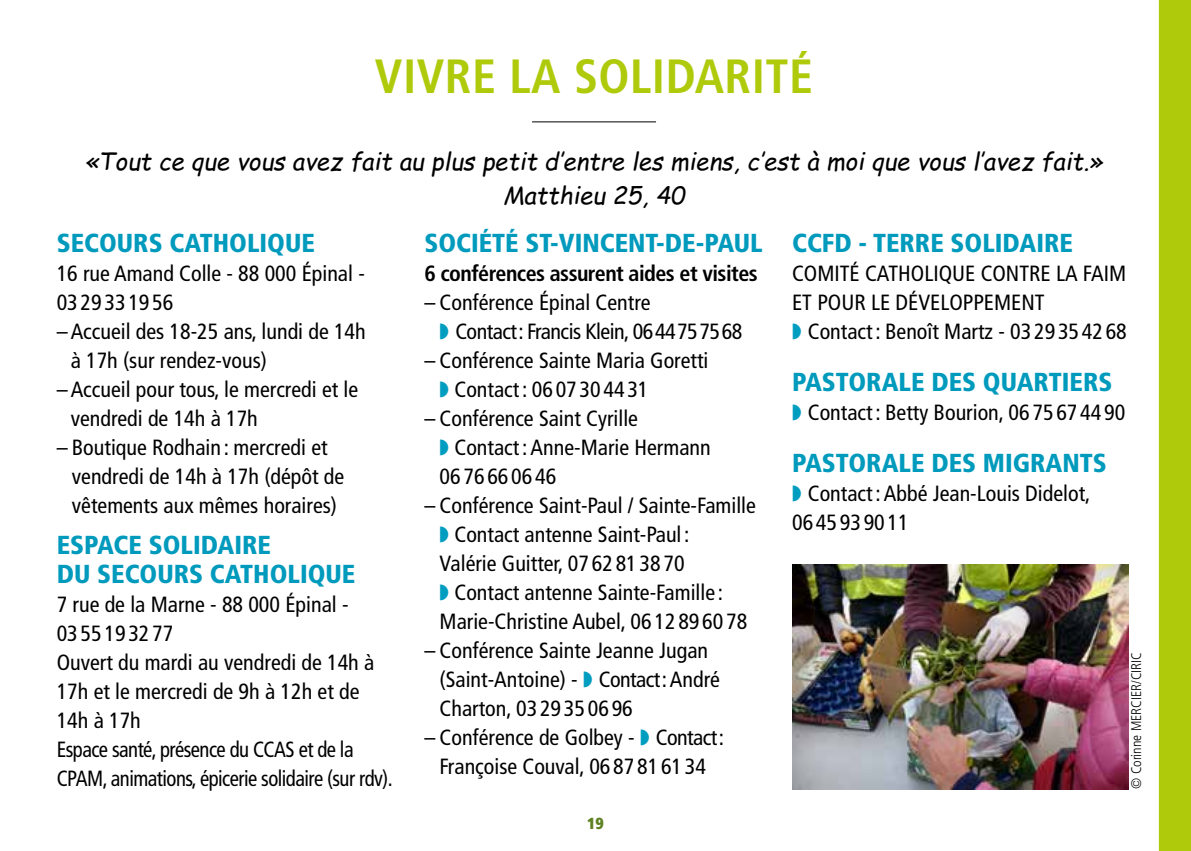
<style>
.page{position:relative;width:1191px;height:851px;background:#fff}
.page>*{position:absolute;margin:0;border:0;box-sizing:border-box;transform-origin:0 0}
.t1{font:700 condensed 48px "Frutiger";letter-spacing:.01em;color:#afca0b}
.t2{font:900 condensed 26px/29px "Frutiger";color:#009abd}
.t3{font:italic 24px/33.6px "Comic Sans MS";color:#000;text-align:center}
.t4{font:condensed 22px/29px "Frutiger";color:#000}
.t5{font:700 condensed 22px "Frutiger";letter-spacing:-.025em;color:#000}
.t6{font:900 condensed 16px "Frutiger";color:#5e8122}
.t7{font:300 condensed 14px "Frutiger";color:#000}
.s1{color:#009dc0}
</style>
<div class="page">
<div style="left:1158px;top:0;width:33px;height:850px;background:#afca0b"></div>
<hr style="left:532px;top:121px;width:124px;height:1px;background:#000">
<img style="left:792px;top:564px;width:336px;height:224px">
<h1 class="t1" style="left:375px;top:48px;width:440px">VIVRE LA SOLIDARITÉ</h1>
<p class="t3" style="left:85px;top:144px;width:1019px">«Tout ce que vous avez fait au plus petit d’entre les miens, c’est à moi que vous l’avez fait.»<br>Matthieu 25, 40</p>
<p class="t2" style="left:57px;top:228px;width:260px">SECOURS CATHOLIQUE</p>
<p class="t4" style="left:57px;top:259px;width:310px">16 rue Amand Colle - 88 000 Épinal -<br>03 29 33 19 56</p>
<p class="t4" style="left:71px;top:317px;width:297px;text-indent:-14px">– Accueil des 18-25 ans, lundi de 14h à 17h (sur rendez-vous)</p>
<p class="t4" style="left:71px;top:375px;width:289px;text-indent:-14px">– Accueil pour tous, le mercredi et le vendredi de 14h à 17h</p>
<p class="t4" style="left:72px;top:433px;width:274px;text-indent:-15px">– Boutique Rodhain : mercredi et vendredi de 14h à 17h (dépôt de vêtements aux mêmes horaires)</p>
<p class="t2" style="left:57px;top:530px;width:300px">ESPACE SOLIDAIRE<br>DU SECOURS CATHOLIQUE</p>
<p class="t4" style="left:57px;top:589px;width:337px">7 rue de la Marne - 88 000 Épinal -<br>03 55 19 32 77<br>Ouvert du mardi au vendredi de 14h à<br>17h et le mercredi de 9h à 12h et de<br>14h à 17h<br>Espace santé, présence du CCAS et de la<br>CPAM, animations, épicerie solidaire (sur rdv).</p>
<p class="t2" style="left:424px;top:228px;width:340px">SOCIÉTÉ ST-VINCENT-DE-PAUL</p>
<p class="t5" style="left:424px;top:260px;width:335px">6 conférences assurent aides et visites</p>
<p class="t4" style="left:439px;top:288px;width:304px;text-indent:-15px">– Conférence Épinal Centre<br><span class="s1">◗</span> Contact: Francis Klein, 0644757568</p>
<p class="t4" style="left:439px;top:346px;width:270px;text-indent:-15px">– Conférence Sainte Maria Goretti <span class="s1">◗</span> Contact: 06 07 30 44 31</p>
<p class="t4" style="left:439px;top:404px;width:273px;text-indent:-15px">– Conférence Saint Cyrille<br><span class="s1">◗</span> Contact: Anne-Marie Hermann<br>06 76 66 06 46</p>
<p class="t4" style="left:439px;top:491px;width:318px;text-indent:-15px">– Conférence Saint-Paul / Sainte-Famille <span class="s1">◗</span> Contact antenne Saint-Paul :<br>Valérie Guitter, 07 62 81 38 70<br><span class="s1">◗</span> Contact antenne Sainte-Famille :<br>Marie-Christine Aubel, 06 12 89 60 78</p>
<p class="t4" style="left:439px;top:636px;width:282px;text-indent:-15px">– Conférence Sainte Jeanne Jugan (Saint-Antoine) - <span class="s1">◗</span> Contact: André<br>Charton, 03 29 35 06 96</p>
<p class="t4" style="left:424px;top:723px;width:301px;text-align:center">– Conférence de Golbey - <span class="s1">◗</span> Contact:<br>Françoise Couval, 06 87 81 61 34</p>
<p class="t6" style="left:587px;top:813px;width:18px">19</p>
<p class="t2" style="left:792px;top:228px;width:282px">CCFD - TERRE SOLIDAIRE</p>
<p class="t4" style="left:792px;top:259px;width:336px">COMITÉ CATHOLIQUE CONTRE LA FAIM<br>ET POUR LE DÉVELOPPEMENT<br><span class="s1">◗</span> Contact: Benoît Martz - 03 29 35 42 68</p>
<p class="t2" style="left:792px;top:367px;width:322px">PASTORALE DES QUARTIERS</p>
<p class="t4" style="left:792px;top:398px;width:335px"><span class="s1">◗</span> Contact: Betty Bourion, 06 75 67 44 90</p>
<p class="t2" style="left:792px;top:448px;width:316px">PASTORALE DES MIGRANTS</p>
<p class="t4" style="left:792px;top:478px;width:300px"><span class="s1">◗</span> Contact: Abbé Jean-Louis Didelot,<br>06 45 93 90 11</p>
<p class="t7" style="left:1128px;top:788px;width:138px;rotate:-90deg">© Corinne MERCIER/CIRIC</p>
</div>
